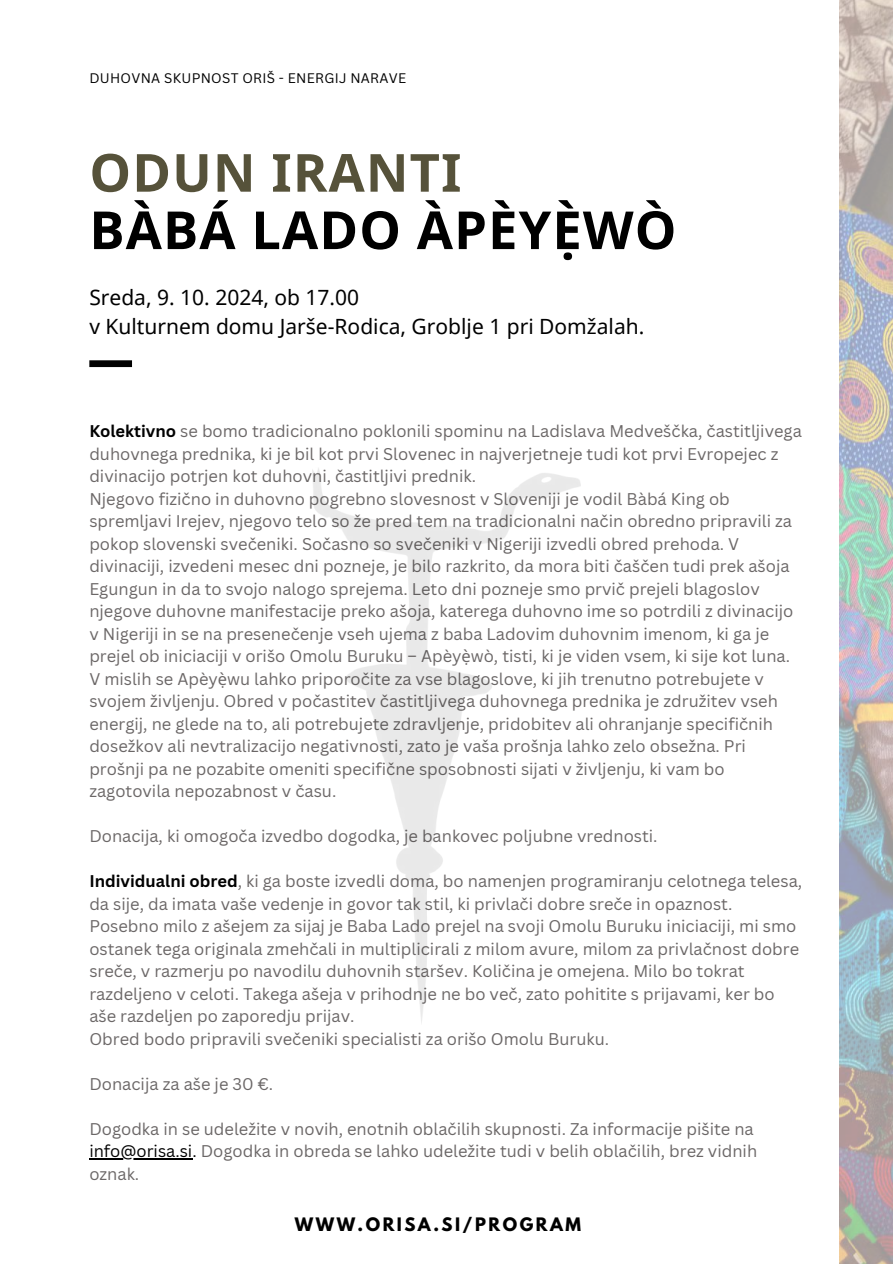
<style>
.page{position:relative;width:893px;height:1264px;background:#fff}
.page>*{position:absolute;margin:0;border:0;box-sizing:border-box;transform-origin:0 0}
.t1{font:700 52.5px "Noto Sans";letter-spacing:.02em;color:#000}
.t2{font:700 52.5px "Noto Sans";letter-spacing:.02em;color:#56523a}
.t3{font:21px/29px "Noto Sans";color:#000}
.t4{font:16.5px/22.5px "Canva Sans";color:#6b6767}
.t5{font:700 16.5px "League Spartan";letter-spacing:.15em;color:#000}
.t6{font:13.5px "Canva Sans";letter-spacing:.02em;color:#000}
.s1{font-weight:700;color:#000}
.s2{font-family:"Noto Sans"}
.s3{color:#000}
</style>
<div class="page">
<hr style="left:89px;top:1158px;width:103px;height:1px;background:#000">
<img style="left:839px;top:0;width:53px;height:1263px">
<div style="left:89px;top:360px;width:43px;height:7px;background:#000"></div>
<p class="t6" style="left:89px;top:68px;width:318px">DUHOVNA SKUPNOST ORIŠ - ENERGIJ NARAVE</p>
<h1 class="t2" style="left:89px;top:136px;width:373px">ODUN IRANTI</h1>
<h1 class="t1" style="left:89px;top:193px;width:588px">BÀBÁ LADO ÀPÈYẸ̀WẸ̀ Ò</h1>
<p class="t3" style="left:89px;top:283px;width:556px">Sreda, 9. 10. 2024, ob 17.00<br>v Kulturnem domu Jarše-Rodica, Groblje 1 pri Domžalah.</p>
<p class="t4" style="left:89px;top:419px;width:714px"><span class="s1">Kolektivno</span> se bomo tradicionalno poklonili spominu na Ladislava Medveščka, častitljivega duhovnega prednika, ki je bil kot prvi Slovenec in najverjetneje tudi kot prvi Evropejec z divinacijo potrjen kot duhovni, častitljivi prednik.<br>Njegovo fizično in duhovno pogrebno slovesnost v Sloveniji je vodil Bàbá King ob spremljavi Irejev, njegovo telo so že pred tem na tradicionalni način obredno pripravili za pokop slovenski svečeniki. Sočasno so svečeniki v Nigeriji izvedli obred prehoda. V divinaciji, izvedeni mesec dni pozneje, je bilo razkrito, da mora biti čaščen tudi prek ašoja Egungun in da to svojo nalogo sprejema. Leto dni pozneje smo prvič prejeli blagoslov njegove duhovne manifestacije preko ašoja, katerega duhovno ime so potrdili z divinacijo v Nigeriji in se na presenečenje vseh ujema z baba Ladovim duhovnim imenom, ki ga je prejel ob iniciaciji v orišo Omolu Buruku – Apèy<span class="s2">ẹ̀</span>w<span class="s2">ẹ̀</span> ò, tisti, ki je viden vsem, ki sije kot luna.<br>V mislih se Apèy<span class="s2">ẹ̀</span>w<span class="s2">ẹ̀</span> u lahko priporočite za vse blagoslove, ki jih trenutno potrebujete v svojem življenju. Obred v počastitev častitljivega duhovnega prednika je združitev vseh energij, ne glede na to, ali potrebujete zdravljenje, pridobitev ali ohranjanje specifičnih dosežkov ali nevtralizacijo negativnosti, zato je vaša prošnja lahko zelo obsežna. Pri prošnji pa ne pozabite omeniti specifične sposobnosti sijati v življenju, ki vam bo zagotovila nepozabnost v času.</p>
<p class="t4" style="left:89px;top:824px;width:569px">Donacija, ki omogoča izvedbo dogodka, je bankovec poljubne vrednosti.</p>
<p class="t4" style="left:89px;top:869px;width:714px"><span class="s1">Individualni obred</span>, ki ga boste izvedli doma, bo namenjen programiranju celotnega telesa, da sije, da imata vaše vedenje in govor tak stil, ki privlači dobre sreče in opaznost.<br>Posebno milo z ašejem za sijaj je Baba Lado prejel na svoji Omolu Buruku iniciaciji, mi smo ostanek tega originala zmehčali in multiplicirali z milom avure, milom za privlačnost dobre sreče, v razmerju po navodilu duhovnih staršev. Količina je omejena. Milo bo tokrat razdeljeno v celoti. Takega ašeja v prihodnje ne bo več, zato pohitite s prijavami, ker bo aše razdeljen po zaporedju prijav.<br>Obred bodo pripravili svečeniki specialisti za orišo Omolu Buruku.</p>
<p class="t4" style="left:89px;top:1072px;width:185px">Donacija za aše je 30 €.</p>
<p class="t4" style="left:89px;top:1117px;width:669px">Dogodka in se udeležite v novih, enotnih oblačilih skupnosti. Za informacije pišite na <span class="s3">info@orisa.si.</span> Dogodka in obreda se lahko udeležite tudi v belih oblačilih, brez vidnih oznak.</p>
<p class="t5" style="left:295px;top:1215px;width:287px">WWW.ORISA.SI/PROGRAM</p>
</div>
